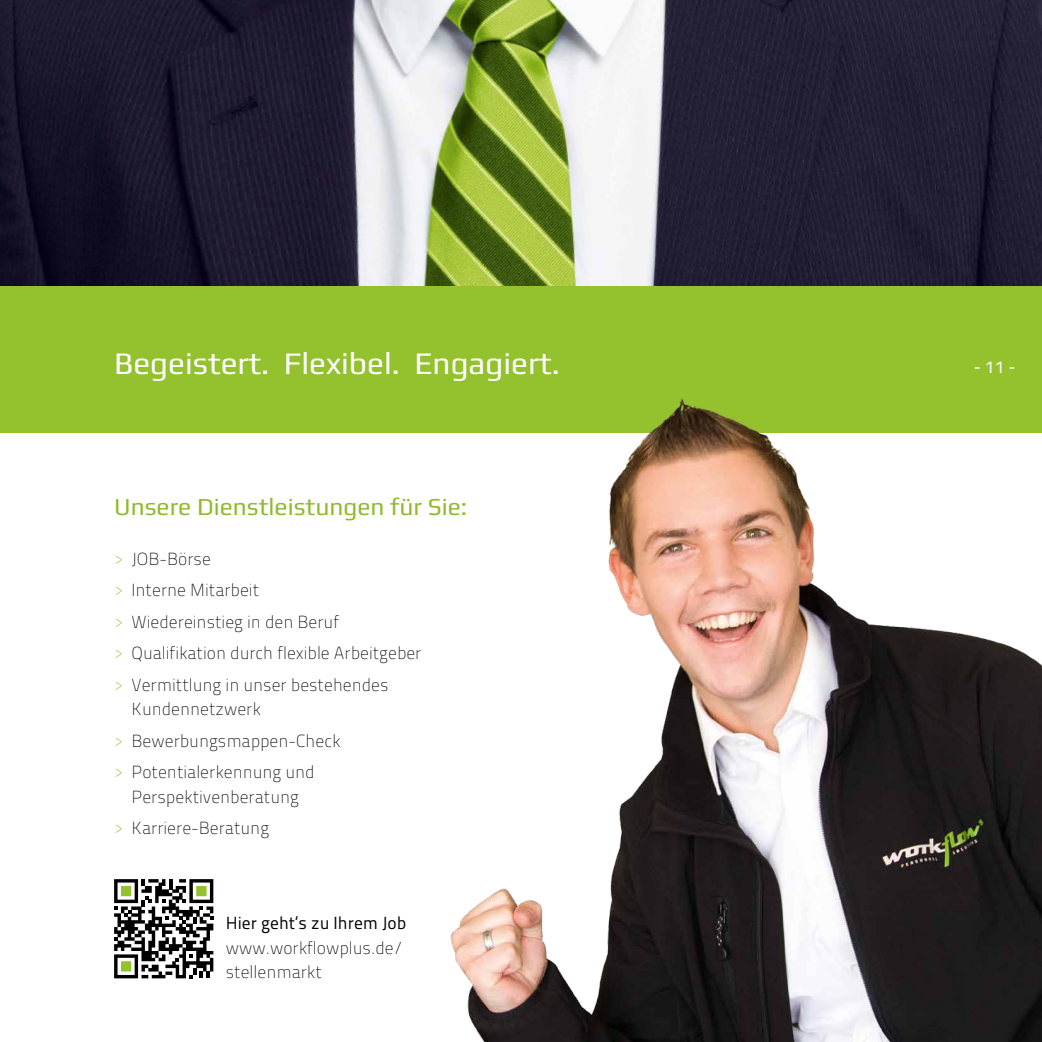
<style>
.page{position:relative;width:1042px;height:1042px;background:#fff}
.page>*{position:absolute;margin:0;border:0;box-sizing:border-box;transform-origin:0 0}
.t1{font:31.5px "Play";color:#fff}
.t2{font:24.5px "Play";color:#8fba2d}
.t3{font:17.5px/31.5px "Titillium Maps 29 L 1 wt";color:#000}
.t4{font:17.5px "Titillium Maps 29 L 400 wt";color:#000}
.t5{font:17.5px "Play";color:#fff}
.s1{color:#8fba2d}
</style>
<div class="page">
<img style="left:0;top:0;width:1042px;height:286px">
<div style="left:0;top:286px;width:1042px;height:146px;background:#94c12e"></div>
<svg style="left:114px;top:879px;width:99px;height:99px"></svg>
<img style="left:430px;top:398px;width:612px;height:644px">
<h1 class="t1" style="left:114px;top:344px;width:447px">Begeistert. Flexibel. Engagiert.</h1>
<h2 class="t2" style="left:114px;top:492px;width:354px">Unsere Dienstleistungen für Sie:</h2>
<p class="t3" style="left:114px;top:542px;width:309px"><span class="s1">&gt;</span> JOB-Börse<br><span class="s1">&gt;</span> Interne Mitarbeit<br><span class="s1">&gt;</span> Wiedereinstieg in den Beruf<br><span class="s1">&gt;</span> Qualifikation durch flexible Arbeitgeber <span class="s1">&gt;</span> Vermittlung in unser bestehendes</p>
<p class="t3" style="left:114px;top:692px;width:228px;text-indent:18px">Kundennetzwerk<br><span class="s1">&gt;</span> Bewerbungsmappen-Check <span class="s1">&gt;</span> Potentialerkennung und</p>
<p class="t3" style="left:114px;top:780px;width:186px;text-indent:18px">Perspektivenberatung <span class="s1">&gt;</span> Karriere-Beratung</p>
<p class="t4" style="left:226px;top:910px;width:182px">Hier geht‘s zu Ihrem Job</p>
<p class="t3" style="left:226px;top:934px;width:179px;line-height:24.5px">www.workflowplus.de/ stellenmarkt</p>
<p class="t5" style="left:974px;top:357px;width:42px">- 11 -</p>
</div>
